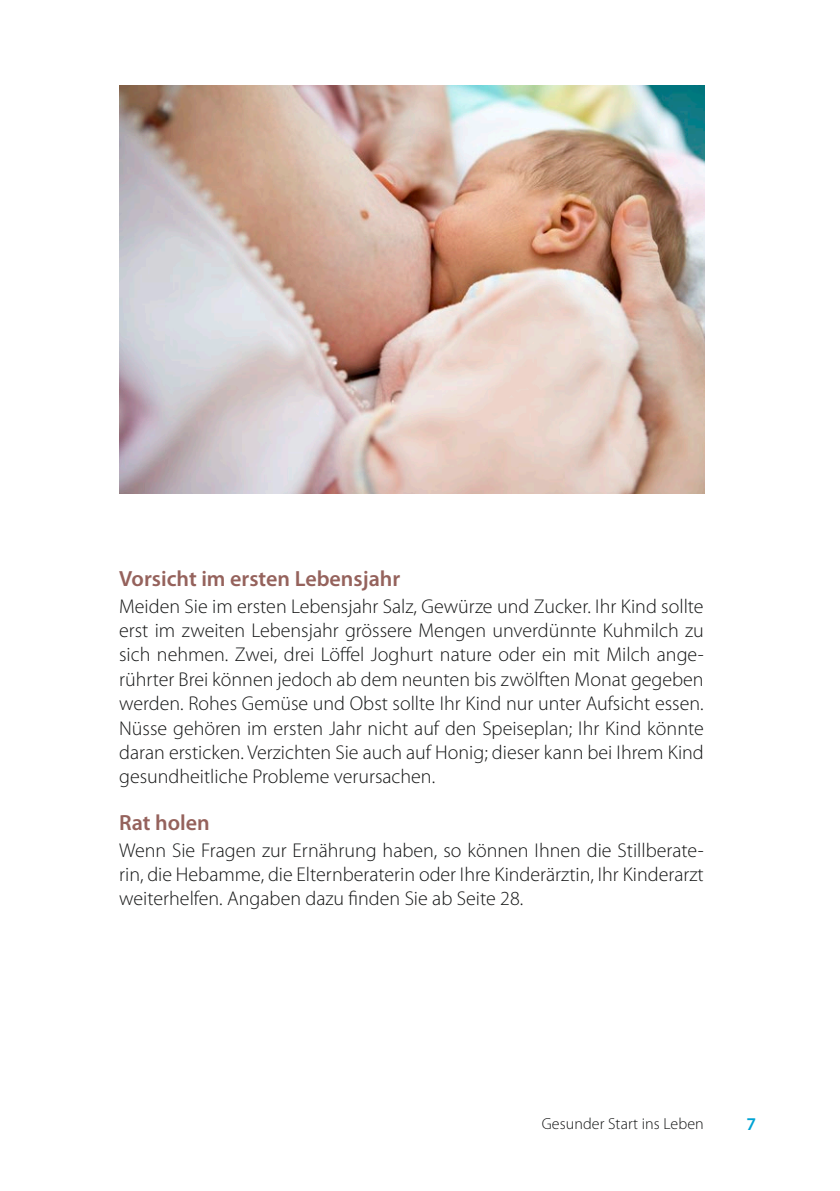
<style>
.page{position:relative;width:840px;height:1191px;background:#fff}
.page>*{position:absolute;margin:0;border:0;box-sizing:border-box;transform-origin:0 0}
.t1{font:600 22px "Myriad Pro";color:#95625c}
.t2{font:300 20px/24.4px "Myriad Pro";color:#151616;text-align:justify}
.t3{font:600 18px "Myriad Pro";color:#00a3d4}
.t4{font:300 16px "Myriad Pro";letter-spacing:.005em;color:#151616}
</style>
<div class="page">
<img style="left:120px;top:85px;width:584px;height:408px">
<p class="t1" style="left:119px;top:565px;width:282px">Vorsicht im ersten Lebensjahr</p>
<p class="t2" style="left:119px;top:594px;width:586px">Meiden Sie im ersten Lebensjahr Salz, Gewürze und Zucker. Ihr Kind sollte erst im zweiten Lebensjahr grössere Mengen unverdünnte Kuhmilch zu sich nehmen. Zwei, drei Löffel Joghurt nature oder ein mit Milch ange&shy;rührter Brei können jedoch ab dem neunten bis zwölften Monat gegeben werden. Rohes Gemüse und Obst sollte Ihr Kind nur unter Aufsicht essen.<br>Nüsse gehören im ersten Jahr nicht auf den Speiseplan; Ihr Kind könnte daran ersticken. Verzichten Sie auch auf Honig; dieser kann bei Ihrem Kind gesundheitliche Probleme verursachen.</p>
<p class="t1" style="left:119px;top:809px;width:92px">Rat holen</p>
<p class="t2" style="left:119px;top:838px;width:585px">Wenn Sie Fragen zur Ernährung haben, so können Ihnen die Stillberate&shy;rin, die Hebamme, die Elternberaterin oder Ihre Kinderärztin, Ihr Kinderarzt weiterhelfen. Angaben dazu finden Sie ab Seite 28.</p>
<p class="t4" style="left:541px;top:1115px;width:163px">Gesunder Start ins Leben</p>
<p class="t3" style="left:746px;top:1112px;width:11px">7</p>
</div>
